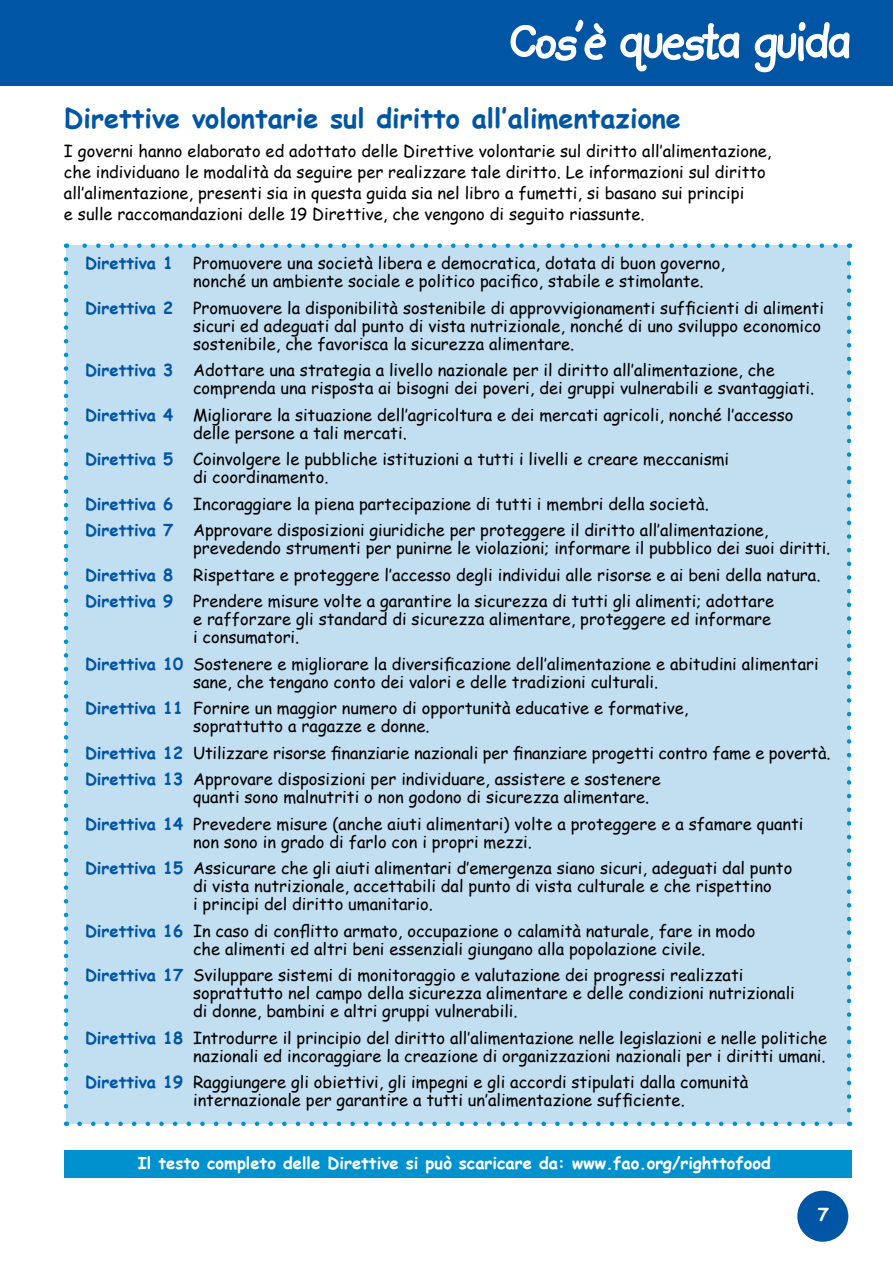
<style>
.page{position:relative;width:893px;height:1263px;background:#fff}
.page>*{position:absolute;margin:0;border:0;box-sizing:border-box;transform-origin:0 0}
.t1{font:700 27px "Comic Sans MS";color:#0055a4}
.t2{font:700 18px "Comic Sans MS";color:#fff}
.t3{font:16.5px/18px "Comic Sans MS";color:#000}
.t4{font:700 16.5px "Comic Sans MS";color:#fff}
.s1{font-weight:700;color:#0055a4}
</style>
<div class="page">
<div style="left:64px;top:1150px;width:787px;height:28px;background:#0092cf"></div>
<div style="left:66px;top:246px;width:783px;height:878px;background:#c2dff2"></div>
<svg style="left:80px;top:1121px;width:753px;height:5px"></svg>
<svg style="left:73px;top:243px;width:763px;height:5px"></svg>
<svg style="left:64px;top:259px;width:4px;height:867px"></svg>
<svg style="left:847px;top:243px;width:4px;height:867px"></svg>
<div style="left:0;top:0;width:893px;height:85px;background:#0055a4"></div>
<svg style="left:510px;top:19px;width:96px;height:42px"></svg>
<svg style="left:620px;top:23px;width:120px;height:49px"></svg>
<svg style="left:754px;top:22px;width:96px;height:51px"></svg>
<div style="left:797px;top:1191px;width:51px;height:51px;background:#0055a4;border-radius:50%"></div>
<p class="t1" style="left:64px;top:98px;width:619px">Direttive volontarie sul diritto all’alimentazione</p>
<p class="t3" style="left:64px;top:140px;width:709px;line-height:21px">I governi hanno elaborato ed adottato delle Direttive volontarie sul diritto all’alimentazione, che individuano le modalità da seguire per realizzare tale diritto. Le informazioni sul diritto all’alimentazione, presenti sia in questa guida sia nel libro a fumetti, si basano sui principi<br>e sulle raccomandazioni delle 19 Direttive, che vengono di seguito riassunte.</p>
<p class="t3" style="left:193px;top:253px;width:533px;text-indent:-108px"><span class="s1">Direttiva 1</span> Promuovere una società libera e democratica, dotata di buon governo, nonché un ambiente sociale e politico pacifico, stabile e stimolante.</p>
<p class="t3" style="left:193px;top:298px;width:632px;text-indent:-108px"><span class="s1">Direttiva 2</span> Promuovere la disponibilità sostenibile di approvvigionamenti sufficienti di alimenti sicuri ed adeguati dal punto di vista nutrizionale, nonché di uno sviluppo economico sostenibile, che favorisca la sicurezza alimentare.</p>
<p class="t3" style="left:193px;top:360px;width:623px;text-indent:-108px"><span class="s1">Direttiva 3</span> Adottare una strategia a livello nazionale per il diritto all’alimentazione, che comprenda una risposta ai bisogni dei poveri, dei gruppi vulnerabili e svantaggiati.</p>
<p class="t3" style="left:193px;top:405px;width:602px;text-indent:-108px"><span class="s1">Direttiva 4</span> Migliorare la situazione dell’agricoltura e dei mercati agricoli, nonché l’accesso delle persone a tali mercati.</p>
<p class="t3" style="left:193px;top:449px;width:538px;text-indent:-108px"><span class="s1">Direttiva 5</span> Coinvolgere le pubbliche istituzioni a tutti i livelli e creare meccanismi di coordinamento.</p>
<p class="t3" style="left:85px;top:490px;width:685px;line-height:26.5px"><span class="s1">Direttiva 6</span> Incoraggiare la piena partecipazione di tutti i membri della società.<br><span class="s1">Direttiva 7</span> Approvare disposizioni giuridiche per proteggere il diritto all’alimentazione,</p>
<p class="t3" style="left:85px;top:534px;width:747px;line-height:26.5px;text-indent:108px">prevedendo strumenti per punirne le violazioni; informare il pubblico dei suoi diritti.<br><span class="s1">Direttiva 8</span> Rispettare e proteggere l’accesso degli individui alle risorse e ai beni della natura.<br><span class="s1">Direttiva 9</span> Prendere misure volte a garantire la sicurezza di tutti gli alimenti; adottare</p>
<p class="t3" style="left:193px;top:609px;width:579px">e rafforzare gli standard di sicurezza alimentare, proteggere ed informare i consumatori.</p>
<p class="t3" style="left:193px;top:654px;width:627px;text-indent:-108px"><span class="s1">Direttiva 10</span> Sostenere e migliorare la diversificazione dell’alimentazione e abitudini alimentari sane, che tengano conto dei valori e delle tradizioni culturali.</p>
<p class="t3" style="left:193px;top:698px;width:497px;text-indent:-108px"><span class="s1">Direttiva 11</span> Fornire un maggior numero di opportunità educative e formative, soprattutto a ragazze e donne.</p>
<p class="t3" style="left:85px;top:739px;width:747px;line-height:26.5px"><span class="s1">Direttiva 12</span> Utilizzare risorse finanziarie nazionali per finanziare progetti contro fame e povertà.<br><span class="s1">Direttiva 13</span> Approvare disposizioni per individuare, assistere e sostenere</p>
<p class="t3" style="left:85px;top:783px;width:720px;line-height:26.5px;text-indent:108px">quanti sono malnutriti o non godono di sicurezza alimentare.<br><span class="s1">Direttiva 14</span> Prevedere misure (anche aiuti alimentari) volte a proteggere e a sfamare quanti</p>
<p class="t3" style="left:85px;top:828px;width:709px;line-height:26.5px;text-indent:108px">non sono in grado di farlo con i propri mezzi.<br><span class="s1">Direttiva 15</span> Assicurare che gli aiuti alimentari d’emergenza siano sicuri, adeguati dal punto</p>
<p class="t3" style="left:193px;top:876px;width:580px">di vista nutrizionale, accettabili dal punto di vista culturale e che rispettino i principi del diritto umanitario.</p>
<p class="t3" style="left:193px;top:921px;width:564px;text-indent:-108px"><span class="s1">Direttiva 16</span> In caso di conflitto armato, occupazione o calamità naturale, fare in modo che alimenti ed altri beni essenziali giungano alla popolazione civile.</p>
<p class="t3" style="left:193px;top:965px;width:603px;text-indent:-108px"><span class="s1">Direttiva 17</span> Sviluppare sistemi di monitoraggio e valutazione dei progressi realizzati soprattutto nel campo della sicurezza alimentare e delle condizioni nutrizionali di donne, bambini e altri gruppi vulnerabili.</p>
<p class="t3" style="left:85px;top:1028px;width:743px;text-align:right"><span class="s1">Direttiva 18</span> Introdurre il principio del diritto all’alimentazione nelle legislazioni e nelle politiche nazionali ed incoraggiare la creazione di organizzazioni nazionali per i diritti umani.</p>
<p class="t3" style="left:193px;top:1072px;width:557px;text-indent:-108px"><span class="s1">Direttiva 19</span> Raggiungere gli obiettivi, gli impegni e gli accordi stipulati dalla comunità internazionale per garantire a tutti un’alimentazione sufficiente.</p>
<p class="t4" style="left:138px;top:1151px;width:635px">Il testo completo delle Direttive si può scaricare da: www.fao.org/righttofood</p>
<p class="t2" style="left:818px;top:1201px;width:12px">7</p>
</div>
